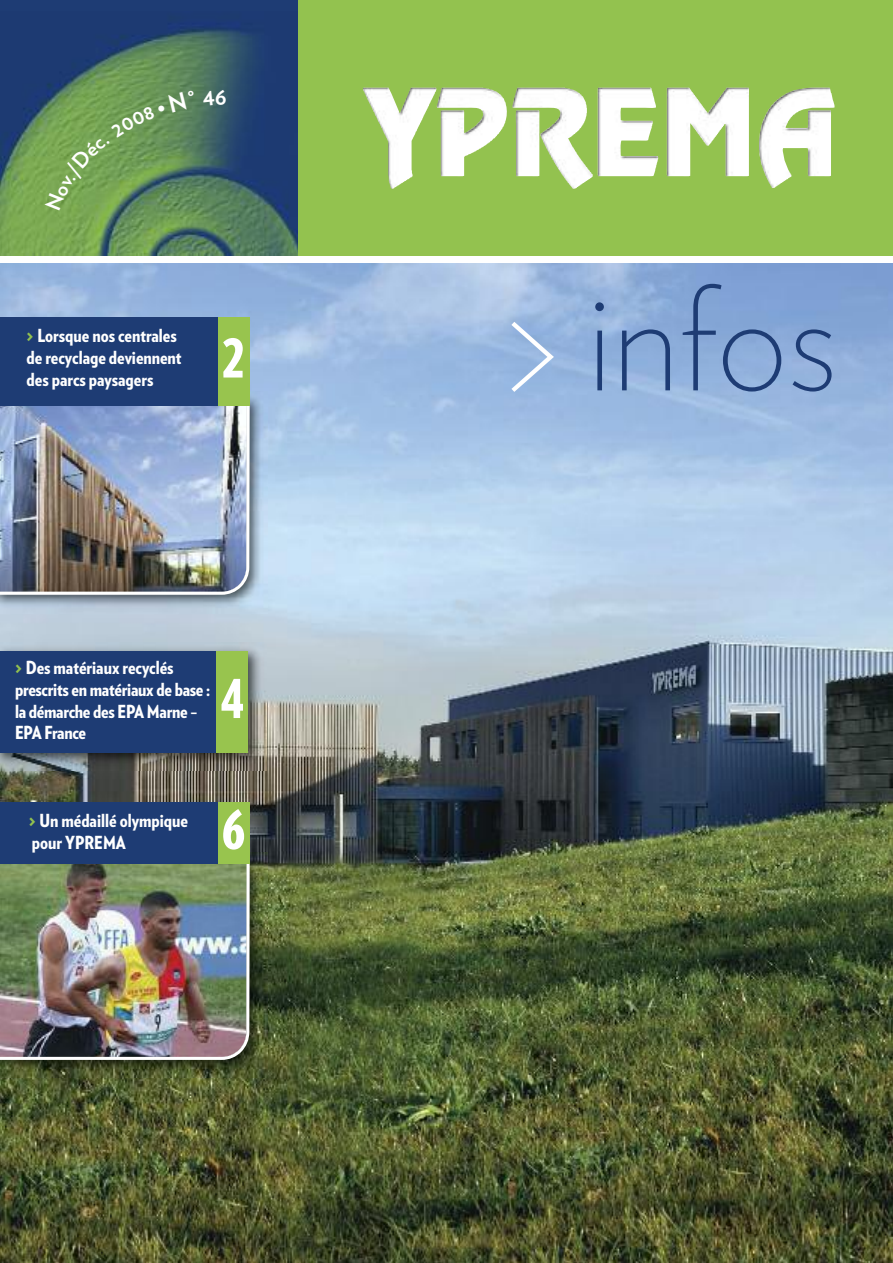
<style>
.page{position:relative;width:893px;height:1263px;background:#fff}
.page>*{position:absolute;margin:0;border:0;box-sizing:border-box;transform-origin:0 0}
.t1{font:200 144px "Verlag";color:#1e3c74}
.t2{font:900 54px "Verlag Compressed";color:#fff}
.t3{font:900 18px/21.8px "Verlag Condensed";color:#fff}
.s1{font-family:"Verlag";color:#93c24f}
.s2{color:#fff}
</style>
<div class="page">
<img style="left:0;top:264px;width:893px;height:999px">
<img style="left:0;top:852px;width:268px;height:225px">
<img style="left:0;top:863px;width:250px;height:197px">
<img style="left:0;top:391px;width:268px;height:222px">
<img style="left:0;top:406px;width:250px;height:189px">
<div style="left:0;top:317px;width:250px;height:89px;background:#1e3c74"></div>
<div style="left:0;top:802px;width:249px;height:62px;background:#1e3c74"></div>
<img style="left:0;top:643px;width:266px;height:127px">
<div style="left:0;top:651px;width:240px;height:102px;background:#1e3c74"></div>
<div style="left:255px;top:0;width:638px;height:255px;background:#93c24f"></div>
<div style="left:0;top:0;width:298px;height:255px;background:#1e3c74"></div>
<img style="left:0;top:28px;width:298px;height:227px">
<svg style="left:363px;top:87px;width:472px;height:102px"></svg>
<img style="left:363px;top:88px;width:73px;height:98px">
<div style="left:218px;top:317px;width:32px;height:89px;background:#98c44e"></div>
<div style="left:216px;top:651px;width:32px;height:102px;background:#98c44e"></div>
<div style="left:218px;top:802px;width:32px;height:61px;background:#98c44e"></div>
<svg style="left:45px;top:91px;width:149px;height:120px;background:#6c9956"></svg>
<svg style="left:202px;top:89px;width:24px;height:17px"></svg>
<p class="t3" style="left:27px;top:326px;width:156px"><span class="s1">&gt;</span> Lorsque nos centrales de recyclage deviennent des parcs paysagers</p>
<h2 class="t2" style="left:223px;top:338px;width:23px">2</h2>
<p class="t3" style="left:15px;top:658px;width:197px"><span class="s1">&gt;</span> Des matériaux recyclés prescrits en matériaux de base : la démarche des EPA Marne –<br>EPA France</p>
<h2 class="t2" style="left:221px;top:678px;width:25px">4</h2>
<p class="t3" style="left:29px;top:811px;width:161px"><span class="s1">&gt;</span> Un médaillé olympique pour YPREMA</p>
<h2 class="t2" style="left:222px;top:809px;width:24px">6</h2>
<h1 class="t1" style="left:505px;top:285px;width:335px"><span class="s2">&gt;</span> infos</h1>
</div>
